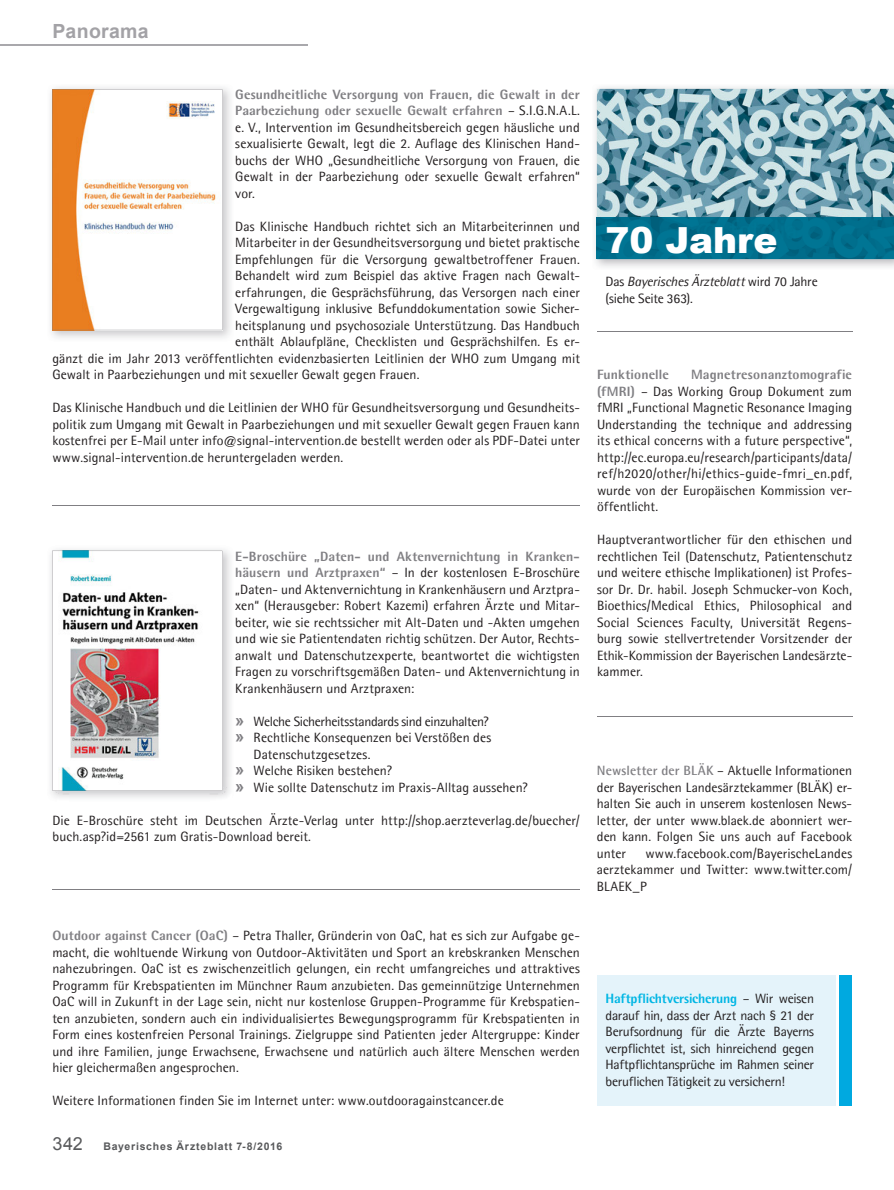
<style>
.page{position:relative;width:894px;height:1190px;background:#fff}
.page>*{position:absolute;margin:0;border:0;box-sizing:border-box;transform-origin:0 0}
.t1{font:900 36px "Arial";color:#fff}
.t2{font:700 19.5px "Arial";letter-spacing:.015em;color:#a3a2a6}
.t3{font:13.5px/16.5px "Agfa Rotis Semisans";letter-spacing:.005em;color:#231f20;text-align:justify}
.t4{font:13.5px/16.5px "Agfa Rotis Semisans";letter-spacing:-.02em;color:#231f20}
.t5{font:13.5px "Agfa Rotis Semisans";letter-spacing:-.025em;color:#231f20}
.t6{font:800 13.5px "Agfa Rotis Semisans";letter-spacing:.005em;color:#807f83}
.t7{font:700 10.5px "Arial";letter-spacing:.07em;color:#58595b}
.s1{font-weight:800;color:#807f83}
.s2{font-family:"Arial";font-weight:700;font-size:16.5px;color:#807f83}
.s3{font-weight:400;font-size:18px}
.s4{font-style:italic}
.s5{font-weight:700;color:#807f83}
.s6{font-weight:800;color:#00b6e4}
</style>
<div class="page">
<hr style="left:0;top:44px;width:307px;height:1px;background:#a9a8ac">
<img style="left:595px;top:87px;width:298px;height:180px">
<img style="left:597px;top:89px;width:296px;height:129px">
<img style="left:597px;top:218px;width:296px;height:41px">
<div style="left:597px;top:975px;width:238px;height:130px;background:#e4f3fa"></div>
<div style="left:839px;top:975px;width:13px;height:130px;background:#00a9e0"></div>
<hr style="left:597px;top:331px;width:255px;height:1px;background:#807f83">
<img style="left:50px;top:549px;width:181px;height:249px">
<svg style="left:52px;top:551px;width:170px;height:240px"></svg>
<hr style="left:52px;top:889px;width:528px;height:1px;background:#807f83">
<hr style="left:597px;top:716px;width:255px;height:1px;background:#807f83">
<img style="left:50px;top:87px;width:181px;height:251px">
<svg style="left:52px;top:89px;width:170px;height:241px"></svg>
<hr style="left:52px;top:505px;width:527px;height:1px;background:#807f83">
<h2 class="t2" style="left:52px;top:20px;width:98px">Panorama</h2>
<p class="t3" style="left:235px;top:86px;width:346px"><span class="s1">Gesundheitliche Versorgung von Frauen, die Gewalt in der Paarbeziehung oder sexuelle Gewalt erfahren</span> – S.I.G.N.A.L. e. V., Intervention im Gesundheitsbereich gegen häusliche und sexualisierte Gewalt, legt die 2. Auflage des Klinischen Hand&shy;buchs der WHO „Gesundheitliche Versorgung von Frauen, die Gewalt in der Paarbeziehung oder sexuelle Gewalt erfahren“ vor.</p>
<p class="t3" style="left:235px;top:218px;width:346px">Das Klinische Handbuch richtet sich an Mitarbeiterinnen und</p>
<p class="t3" style="left:235px;top:234px;width:346px">Mitarbeiter in der Gesundheitsversorgung und bietet praktische</p>
<p class="t3" style="left:235px;top:251px;width:346px">Empfehlungen für die Versorgung gewaltbetroffener Frauen.</p>
<p class="t3" style="left:235px;top:267px;width:346px">Behandelt wird zum Beispiel das aktive Fragen nach Gewalt-</p>
<p class="t3" style="left:235px;top:284px;width:346px">erfahrungen, die Gesprächsführung, das Versorgen nach einer</p>
<p class="t3" style="left:235px;top:300px;width:346px">Vergewaltigung inklusive Befunddokumentation sowie Sicher-</p>
<p class="t3" style="left:235px;top:317px;width:346px">heitsplanung und psychosoziale Unterstützung. Das Handbuch</p>
<p class="t3" style="left:235px;top:333px;width:346px">enthält Ablaufpläne, Checklisten und Gesprächshilfen. Es er-</p>
<p class="t3" style="left:52px;top:350px;width:529px">gänzt die im Jahr 2013 veröffentlichten evidenzbasierten Leitlinien der WHO zum Umgang mit</p>
<p class="t3" style="left:52px;top:366px;width:368px">Gewalt in Paarbeziehungen und mit sexueller Gewalt gegen Frauen.</p>
<p class="t3" style="left:52px;top:399px;width:529px">Das Klinische Handbuch und die Leitlinien der WHO für Gesundheitsversorgung und Gesundheits&shy;politik zum Umgang mit Gewalt in Paarbeziehungen und mit sexueller Gewalt gegen Frauen kann kostenfrei per E-Mail unter info@signal-intervention.de bestellt werden oder als PDF-Datei unter www.signal-intervention.de heruntergeladen werden.</p>
<p class="t3" style="left:235px;top:548px;width:346px"><span class="s1">E-Broschüre „Daten- und Aktenvernichtung in Kranken&shy;häusern und Arztpraxen“</span> – In der kostenlosen E-Broschüre „Daten- und Aktenvernichtung in Krankenhäusern und Arztpra&shy;xen“ (Herausgeber: Robert Kazemi) erfahren Ärzte und Mitar&shy;beiter, wie sie rechtssicher mit Alt-Daten und -Akten umgehen und wie sie Patientendaten richtig schützen. Der Autor, Rechts&shy;anwalt und Datenschutzexperte, beantwortet die wichtigsten Fragen zu vorschriftsgemäßen Daten- und Aktenvernichtung in Krankenhäusern und Arztpraxen:</p>
<p class="t5" style="left:235px;top:713px;width:255px"><span class="s2">»</span> Welche Sicherheitsstandards sind einzuhalten?</p>
<p class="t3" style="left:235px;top:729px;width:257px"><span class="s2">»</span> Rechtliche Konsequenzen bei Verstößen des</p>
<p class="t3" style="left:253px;top:746px;width:118px">Datenschutzgesetzes.</p>
<p class="t3" style="left:235px;top:762px;width:158px"><span class="s2">»</span> Welche Risiken bestehen?</p>
<p class="t3" style="left:235px;top:779px;width:294px"><span class="s2">»</span> Wie sollte Datenschutz im Praxis-Alltag aussehen?</p>
<p class="t3" style="left:52px;top:812px;width:529px">Die E-Broschüre steht im Deutschen Ärzte-Verlag unter http://shop.aerzteverlag.de/buecher/ buch.asp?id=2561 zum Gratis-Download bereit.</p>
<p class="t3" style="left:52px;top:927px;width:529px"><span class="s1">Outdoor against Cancer (OaC)</span> – Petra Thaller, Gründerin von OaC, hat es sich zur Aufgabe ge&shy;macht, die wohltuende Wirkung von Outdoor-Aktivitäten und Sport an krebskranken Menschen nahezubringen. OaC ist es zwischenzeitlich gelungen, ein recht umfangreiches und attraktives Programm für Krebspatienten im Münchner Raum anzubieten. Das gemeinnützige Unternehmen OaC will in Zukunft in der Lage sein, nicht nur kostenlose Gruppen-Programme für Krebspatien&shy;ten anzubieten, sondern auch ein individualisiertes Bewegungsprogramm für Krebspatienten in Form eines kostenfreien Personal Trainings. Zielgruppe sind Patienten jeder Altergruppe: Kinder und ihre Familien, junge Erwachsene, Erwachsene und natürlich auch ältere Menschen werden hier gleichermaßen angesprochen.</p>
<p class="t3" style="left:52px;top:1092px;width:453px">Weitere Informationen finden Sie im Internet unter: www.outdooragainstcancer.de</p>
<p class="t7" style="left:52px;top:1140px;width:231px"><span class="s3">342</span> Bayerisches Ärzteblatt 7-8/2016</p>
<h1 class="t1" style="left:605px;top:213px;width:174px">70 Jahre</h1>
<p class="t4" style="left:605px;top:273px;width:214px">Das <span class="s4">Bayerisches Ärzteblatt</span> wird 70 Jahre (siehe Seite 363).</p>
<p class="t3" style="left:597px;top:366px;width:257px;text-indent:94px"><span class="s1">Magnetresonanztomografie (fMRI)</span> – Das Working Group Dokument zum fMRI „Functional Magnetic Resonance Imaging Understanding the technique and addressing its ethical concerns with a future perspective“, http://ec.europa.eu/research/participants/data/ ref/h2020/other/hi/ethics-guide-fmri_en.pdf, wurde von der Europäischen Kommission ver&shy;öffentlicht.</p>
<p class="t3" style="left:597px;top:531px;width:257px">Hauptverantwortlicher für den ethischen und rechtlichen Teil (Datenschutz, Patientenschutz und weitere ethische Implikationen) ist Profes&shy;sor Dr. Dr. habil. Joseph Schmucker-von Koch, Bioethics/Medical Ethics, Philosophical and Social Sciences Faculty, Universität Regens&shy;burg sowie stellvertretender Vorsitzender der Ethik-Kommission der Bayerischen Landesärzte&shy;kammer.</p>
<p class="t6" style="left:597px;top:366px;width:73px">Funktionelle</p>
<p class="t3" style="left:597px;top:762px;width:257px"><span class="s5">Newsletter der BLÄK</span> – Aktuelle Informationen der Bayerischen Landesärztekammer (BLÄK) er&shy;halten Sie auch in unserem kostenlosen News&shy;letter, der unter www.blaek.de abonniert wer&shy;den kann. Folgen Sie uns auch auf Facebook unter</p>
<p class="t3" style="left:597px;top:845px;width:257px;text-indent:49px">www.facebook.com/BayerischeLandes aerztekammer und Twitter: www.twitter.com/ BLAEK_P</p>
<p class="t3" style="left:605px;top:990px;width:210px"><span class="s6">Haftpflichtversicherung</span> – Wir weisen darauf hin, dass der Arzt nach § 21 der Berufsordnung für die Ärzte Bayerns verpflichtet ist, sich hinreichend gegen Haftpflichtansprüche im Rahmen seiner beruflichen Tätigkeit zu versichern!</p>
</div>
